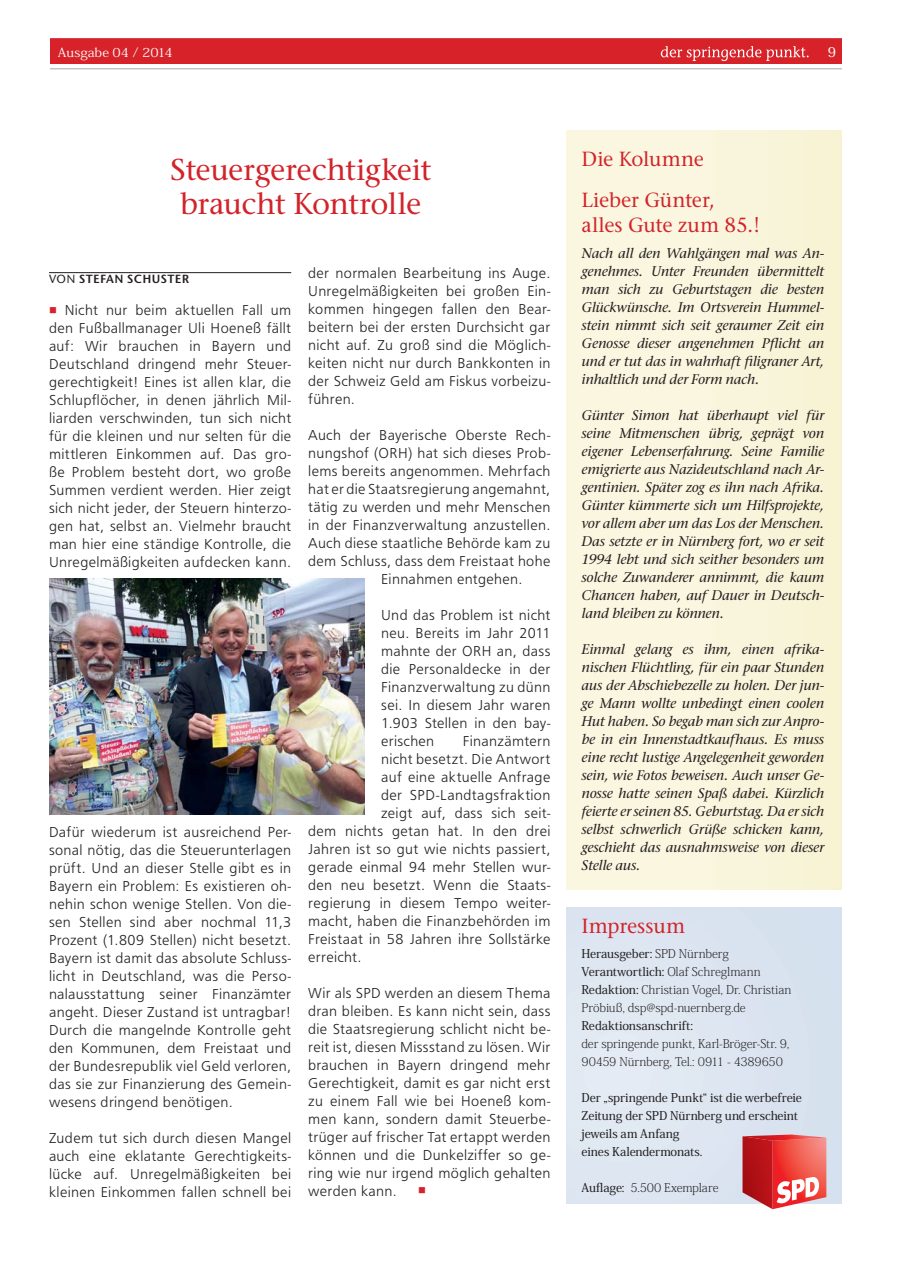
<style>
.page{position:relative;width:910px;height:1280px;background:#fff}
.page>*{position:absolute;margin:0;border:0;box-sizing:border-box;transform-origin:0 0}
.t1{font:500 31.5px/34.5px "Stone Serif Itc T";letter-spacing:-.02em;color:#d2232a;text-align:center}
.t2{font:500 21.45px/40.5px "Stone Serif Itc T";color:#d2232a}
.t3{font:300 15px/18px "Front Page";letter-spacing:.02em;color:#231f20;text-align:justify}
.t4{font:italic 500 14.25px/18px "Stone Ser Itc T";letter-spacing:-.02em;color:#231f20;text-align:justify}
.t5{font:13.5px "Koz Min Pro Medium 90 pv RKSJ H";color:#fff}
.t6{font:12.45px "Koz Min Pro Regular 90 pv RKSJ H";letter-spacing:-.005em;color:#fff;scale:1.09 1}
.t7{font:12px/18px "Koz Min Pro Medium 90 pv RKSJ H";letter-spacing:-.01em;color:#231f20}
.t8{font:12px/18px "Koz Min Pro Extra Light 90 pv RKSJ H";letter-spacing:-.015em;color:#231f20}
.t9{font:12px "Stone San Itc T Semi";letter-spacing:.04em;color:#231f20}
.t10{font:10.5px "Wingdings";color:#d72229}
.s1{font-family:"Stone San Itc T";font-weight:500}
.s2{color:#d72229}
.s3{font-family:"Koz Min Pro Extra Light 90 pv RKSJ H"}
.s4{font-family:"Koz Min Pro Medium 90 pv RKSJ H"}
</style>
<div class="page">
<div style="left:50px;top:40px;width:792px;height:24px;background:#d72229"></div>
<hr style="left:50px;top:68px;width:792px;height:1px;background:#a5a7a9">
<hr style="left:50px;top:38px;width:792px;height:1px;background:#d72229">
<svg style="left:661px;top:46px;width:148px;height:15px"></svg>
<div style="left:566px;top:130px;width:276px;height:760px;background:#faf6df"></div>
<div style="left:566px;top:908px;width:276px;height:295px;background:#dde6f1"></div>
<svg style="left:742px;top:1134px;width:84px;height:75px;background:#dd5d5c"></svg>
<hr style="left:49px;top:272px;width:242px;height:1px;background:#231f20">
<img style="left:50px;top:579px;width:314px;height:235px">
<p class="t6" style="left:58px;top:47px;width:107px">Ausgabe 04 / 2014</p>
<p class="t5" style="left:828px;top:47px;width:10px">9</p>
<h1 class="t1" style="left:170px;top:154px;width:262px">Steuergerechtigkeit braucht Kontrolle</h1>
<p class="t9" style="left:49px;top:274px;width:142px"><span class="s1">VON</span> STEFAN SCHUSTER</p>
<p class="t3" style="left:49px;top:302px;width:244px"><span class="s2">■</span> Nicht nur beim aktuellen Fall um den Fußballmanager Uli Hoeneß fällt auf: Wir brauchen in Bayern und Deutschland dringend mehr Steuer&shy;gerechtigkeit! Eines ist allen klar, die Schlupflöcher, in denen jährlich Mil&shy;liarden verschwinden, tun sich nicht für die kleinen und nur selten für die mittleren Einkommen auf. Das gro&shy;ße Problem besteht dort, wo große Summen verdient werden. Hier zeigt sich nicht jeder, der Steuern hinterzo&shy;gen hat, selbst an. Vielmehr braucht man hier eine ständige Kontrolle, die Unregelmäßigkeiten aufdecken kann.</p>
<p class="t3" style="left:49px;top:824px;width:244px">Dafür wiederum ist ausreichend Per&shy;sonal nötig, das die Steuerunterlagen prüft. Und an dieser Stelle gibt es in Bayern ein Problem: Es existieren oh&shy;nehin schon wenige Stellen. Von die&shy;sen Stellen sind aber nochmal 11,3<br>Prozent (1.809 Stellen) nicht besetzt.<br>Bayern ist damit das absolute Schluss&shy;licht in Deutschland, was die Perso&shy;nalausstattung seiner Finanzämter angeht. Dieser Zustand ist untragbar!<br>Durch die mangelnde Kontrolle geht den Kommunen, dem Freistaat und der Bundesrepublik viel Geld verloren, das sie zur Finanzierung des Gemein&shy;wesens dringend benötigen.</p>
<p class="t3" style="left:49px;top:1130px;width:244px">Zudem tut sich durch diesen Mangel auch eine eklatante Gerechtigkeits&shy;lücke auf. Unregelmäßigkeiten bei kleinen Einkommen fallen schnell bei</p>
<p class="t3" style="left:308px;top:264px;width:244px">der normalen Bearbeitung ins Auge.<br>Unregelmäßigkeiten bei großen Ein&shy;kommen hingegen fallen den Bear&shy;beitern bei der ersten Durchsicht gar nicht auf. Zu groß sind die Möglich&shy;keiten nicht nur durch Bankkonten in der Schweiz Geld am Fiskus vorbeizu&shy;führen.</p>
<p class="t3" style="left:308px;top:426px;width:244px">Auch der Bayerische Oberste Rech-</p>
<p class="t3" style="left:308px;top:444px;width:244px">nungshof (ORH) hat sich dieses Prob-</p>
<p class="t3" style="left:308px;top:462px;width:244px">lems bereits angenommen. Mehrfach</p>
<p class="t3" style="left:308px;top:480px;width:244px">hat er die Staatsregierung angemahnt,</p>
<p class="t3" style="left:308px;top:498px;width:244px">tätig zu werden und mehr Menschen</p>
<p class="t3" style="left:308px;top:516px;width:244px">in der Finanzverwaltung anzustellen.</p>
<p class="t3" style="left:308px;top:534px;width:244px">Auch diese staatliche Behörde kam zu</p>
<p class="t3" style="left:308px;top:552px;width:244px">dem Schluss, dass dem Freistaat hohe</p>
<p class="t3" style="left:381px;top:570px;width:143px">Einnahmen entgehen.</p>
<p class="t3" style="left:381px;top:606px;width:171px">Und das Problem ist nicht neu. Bereits im Jahr 2011 mahnte der ORH an, dass die Personaldecke in der Finanzverwaltung zu dünn sei. In diesem Jahr waren 1.903 Stellen in den bay&shy;erischen</p>
<p class="t3" style="left:463px;top:732px;width:89px">Finanzämtern</p>
<p class="t3" style="left:381px;top:750px;width:171px">nicht besetzt. Die Antwort</p>
<p class="t3" style="left:381px;top:768px;width:171px">auf eine aktuelle Anfrage</p>
<p class="t3" style="left:381px;top:786px;width:171px">der SPD-Landtagsfraktion</p>
<p class="t3" style="left:381px;top:804px;width:171px">zeigt auf, dass sich seit-</p>
<p class="t3" style="left:308px;top:822px;width:244px">dem nichts getan hat. In den drei</p>
<p class="t3" style="left:308px;top:840px;width:244px">Jahren ist so gut wie nichts passiert,</p>
<p class="t3" style="left:308px;top:858px;width:244px">gerade einmal 94 mehr Stellen wur-</p>
<p class="t3" style="left:308px;top:876px;width:244px">den neu besetzt. Wenn die Staats-</p>
<p class="t3" style="left:308px;top:894px;width:244px">regierung in diesem Tempo weiter-</p>
<p class="t3" style="left:308px;top:912px;width:244px">macht, haben die Finanzbehörden im</p>
<p class="t3" style="left:308px;top:930px;width:244px">Freistaat in 58 Jahren ihre Sollstärke</p>
<p class="t3" style="left:308px;top:948px;width:55px">erreicht.</p>
<p class="t3" style="left:308px;top:984px;width:244px">Wir als SPD werden an diesem Thema dran bleiben. Es kann nicht sein, dass die Staatsregierung schlicht nicht be&shy;reit ist, diesen Missstand zu lösen. Wir brauchen in Bayern dringend mehr Gerechtigkeit, damit es gar nicht erst zu einem Fall wie bei Hoeneß kom&shy;men kann, sondern damit Steuerbe&shy;trüger auf frischer Tat ertappt werden können und die Dunkelziffer so ge&shy;ring wie nur irgend möglich gehalten werden kann.</p>
<p class="t10" style="left:418px;top:1185px;width:9px">■</p>
<h2 class="t2" style="left:581px;top:141px;width:135px">Die Kolumne<br>Lieber Günter,</h2>
<h2 class="t2" style="left:581px;top:207px;width:181px">alles Gute zum 85.!</h2>
<p class="t4" style="left:581px;top:245px;width:244px">Nach all den Wahlgängen mal was An&shy;genehmes. Unter Freunden übermittelt man sich zu Geburtstagen die besten Glückwünsche. Im Ortsverein Hummel&shy;stein nimmt sich seit geraumer Zeit ein Genosse dieser angenehmen Pflicht an und er tut das in wahrhaft filigraner Art, inhaltlich und der Form nach.</p>
<p class="t4" style="left:581px;top:407px;width:244px">Günter Simon hat überhaupt viel für seine Mitmenschen übrig, geprägt von eigener Lebenserfahrung. Seine Familie emigrierte aus Nazideutschland nach Ar&shy;gentinien. Später zog es ihn nach Afrika.<br>Günter kümmerte sich um Hilfsprojekte, vor allem aber um das Los der Menschen.<br>Das setzte er in Nürnberg fort, wo er seit 1994 lebt und sich seither besonders um solche Zuwanderer annimmt, die kaum Chancen haben, auf Dauer in Deutsch&shy;land bleiben zu können.</p>
<p class="t4" style="left:581px;top:641px;width:244px">Einmal gelang es ihm, einen afrika&shy;nischen Flüchtling, für ein paar Stunden aus der Abschiebezelle zu holen. Der jun&shy;ge Mann wollte unbedingt einen coolen Hut haben. So begab man sich zur Anpro&shy;be in ein Innenstadtkaufhaus. Es muss eine recht lustige Angelegenheit geworden sein, wie Fotos beweisen. Auch unser Ge&shy;nosse hatte seinen Spaß dabei. Kürzlich feierte er seinen 85. Geburtstag. Da er sich selbst schwerlich Grüße schicken kann, geschieht das ausnahmsweise von dieser Stelle aus.</p>
<h2 class="t2" style="left:581px;top:907px;width:105px">Impressum</h2>
<p class="t7" style="left:581px;top:946px;width:180px">Herausgeber: <span class="s3">SPD Nürnberg<br></span>Verantwortlich: <span class="s3">Olaf Schreglmann</span></p>
<p class="t8" style="left:581px;top:982px;width:211px"><span class="s4">Redaktion:</span> Christian Vogel, Dr. Christian<br>Pröbiuß, dsp@spd-nuernberg.de</p>
<p class="t7" style="left:581px;top:1018px;width:113px">Redaktionsanschrift:</p>
<p class="t8" style="left:581px;top:1036px;width:209px">der springende punkt, Karl-Bröger-Str. 9,<br>90459 Nürnberg, Tel.: 0911 - 4389650</p>
<p class="t7" style="left:581px;top:1090px;width:222px">Der „springende Punkt“ ist die werbefreie<br>Zeitung der SPD Nürnberg und erscheint jeweils am Anfang<br>eines Kalendermonats.</p>
<p class="t8" style="left:581px;top:1180px;width:139px"><span class="s4">Auflage:</span> 5.500 Exemplare</p>
</div>
